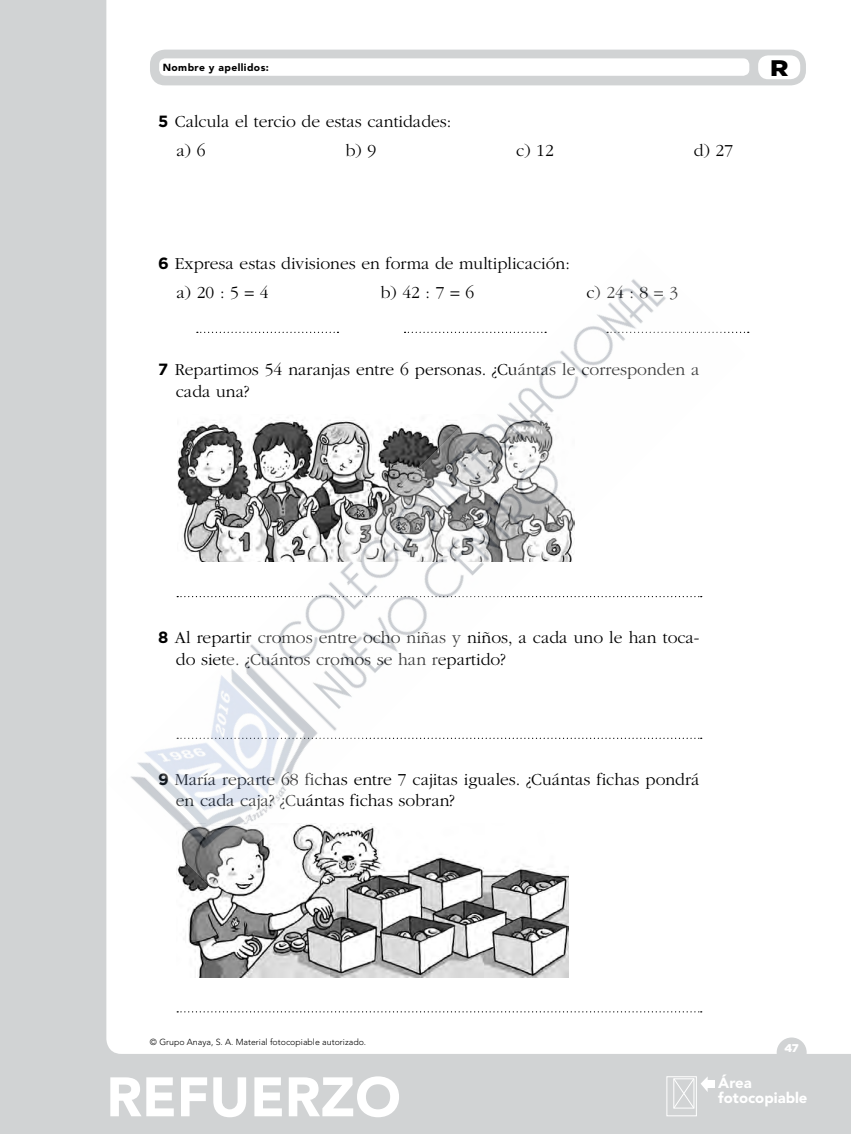
<style>
.page{position:relative;width:851px;height:1134px;background:#fff}
.page>*{position:absolute;margin:0;border:0;box-sizing:border-box;transform-origin:0 0}
.t1{font:900 55px "Avenir LT Std";color:#fff}
.t2{font:900 22.5px "Gotham";color:#000;scale:1.13 1}
.nuclActivSin{font:300 17.5px/21.2px "ITC Garamond Std";color:#000}
.nuclTextoPieAreaFoto{font:900 14.88px/14.9px "Avenir LT Std";color:#fff}
.numeroFolio{font:900 11.25px "Gotham";color:#fff}
.t3{font:900 10.25px "Avenir LT Std";letter-spacing:.04em;color:#000}
.nuclCopyFotocoIzqui{font:300 8.75px "Avenir LT Std";color:#000}
.s1{font-family:"Gotham";font-weight:700;font-size:16.25px}
</style>
<div class="page">
<div style="left:0;top:0;width:850px;height:1134px;background:#d1d3d4"></div>
<div style="left:106px;top:0;width:744px;height:1054px;background:#fff"></div>
<div style="left:776px;top:1037px;width:30px;height:30px;background:#d1d3d4;border-radius:50%"></div>
<div style="left:666px;top:1076px;width:30px;height:40px;border:1px solid #fff"></div>
<svg style="left:672px;top:1076px;width:35px;height:33px"></svg>
<div style="left:706px;top:1081px;width:8px;height:7px;background:#fff"></div>
<div style="left:150px;top:50px;width:655px;height:35px;background:#d1d3d4;border-radius:15px"></div>
<div style="left:758px;top:55px;width:42px;height:24px;background:#fff;border-radius:10px"></div>
<div style="left:159px;top:58px;width:590px;height:18px;background:#fff;border-radius:6px"></div>
<img style="left:177px;top:886px;width:391px;height:91px">
<svg style="left:177px;top:1011px;width:524px;height:1px"></svg>
<img style="left:106px;top:248px;width:638px;height:638px">
<p class="t3" style="left:163px;top:61px;width:108px">Nombre y apellidos:</p>
<p class="t2" style="left:770px;top:52px;width:18px">R</p>
<p class="nuclActivSin" style="left:158px;top:112px;width:295px"><span class="s1">5</span> Calcula el tercio de estas cantidades:</p>
<p class="nuclActivSin" style="left:176px;top:140px;width:31px">a) 6</p>
<p class="nuclActivSin" style="left:346px;top:140px;width:32px">b) 9</p>
<p class="nuclActivSin" style="left:516px;top:140px;width:39px">c) 12</p>
<p class="nuclActivSin" style="left:693px;top:140px;width:41px">d) 27</p>
<p class="nuclActivSin" style="left:158px;top:253px;width:413px"><span class="s1">6</span> Expresa estas divisiones en forma de multiplicación:</p>
<p class="nuclActivSin" style="left:176px;top:282px;width:94px">a) 20 : 5 = 4</p>
<p class="nuclActivSin" style="left:381px;top:282px;width:95px">b) 42 : 7 = 6</p>
<p class="nuclActivSin" style="left:586px;top:282px;width:93px">c) 24 : 8 = 3</p>
<p class="nuclActivSin" style="left:176px;top:360px;width:525px;text-indent:-18px"><span class="s1">7</span> Repartimos 54 naranjas entre 6 personas. ¿Cuántas le corresponden a cada una?</p>
<p class="nuclActivSin" style="left:176px;top:627px;width:525px;text-indent:-18px"><span class="s1">8</span> Al repartir cromos entre ocho niñas y niños, a cada uno le han toca&shy;do siete. ¿Cuántos cromos se han repartido?</p>
<p class="nuclActivSin" style="left:176px;top:769px;width:525px;text-indent:-18px"><span class="s1">9</span> María reparte 68 fichas entre 7 cajitas iguales. ¿Cuántas fichas pondrá en cada caja? ¿Cuántas fichas sobran?</p>
<p class="nuclCopyFotocoIzqui" style="left:150px;top:1037px;width:218px">© Grupo Anaya, S. A. Material fotocopiable autorizado.</p>
<p class="t1" style="left:106px;top:1064px;width:296px">REFUERZO</p>
<p class="numeroFolio" style="left:784px;top:1040px;width:16px">47</p>
<p class="nuclTextoPieAreaFoto" style="left:718px;top:1075px;width:91px">Área fotocopiable</p>
</div>
